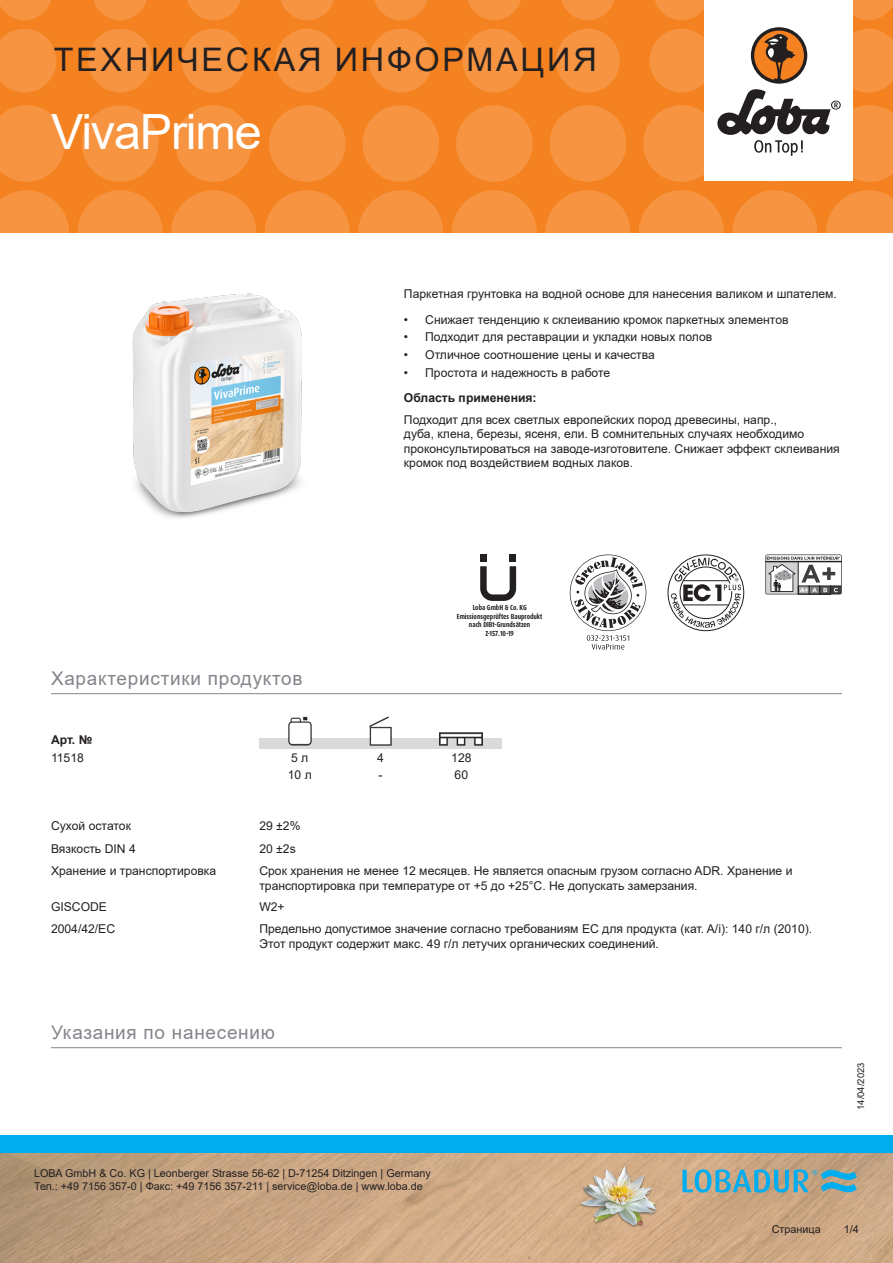
<style>
.page{position:relative;width:893px;height:1263px;background:#fff}
.page>*{position:absolute;margin:0;border:0;box-sizing:border-box;transform-origin:0 0}
.Produktname_Arial{font:48.6px "Arial";letter-spacing:-.025em;color:#fff}
.t1{font:32.4px "Arial";letter-spacing:.085em;color:#231f20}
.Titel_grau_Arial{font:18.9px "Arial";letter-spacing:.04em;color:#82858b}
.Text_Arial{font:12.15px/14.5px "Arial";color:#231f20}
.Text_Bold_Arial{font:700 12.15px "Arial";color:#231f20}
.Text_zentriert_Arial{font:12.15px "Arial";color:#231f20}
.t2{font:10.8px/12.9px "Arial";color:#231f20}
.t3{font:9.45px "Arial";color:#231f20}
.DIBT{font:700 7.35px/8.6px "Dax Pro";color:#231f20;text-align:center;scale:.82 1}
</style>
<div class="page">
<div style="left:0;top:0;width:893px;height:233px;background:#f58220"></div>
<svg style="left:0;top:190px;width:69px;height:43px"></svg>
<svg style="left:78px;top:190px;width:85px;height:85px;fill:#f69441"></svg>
<svg style="left:171px;top:190px;width:85px;height:85px;fill:#f69441"></svg>
<svg style="left:265px;top:190px;width:85px;height:85px;fill:#f69441"></svg>
<svg style="left:358px;top:190px;width:85px;height:85px;fill:#f69441"></svg>
<svg style="left:545px;top:190px;width:85px;height:85px;fill:#f69441"></svg>
<svg style="left:452px;top:190px;width:85px;height:85px;fill:#f69441"></svg>
<svg style="left:732px;top:190px;width:85px;height:85px;fill:#f69441"></svg>
<svg style="left:639px;top:190px;width:85px;height:85px;fill:#f69441"></svg>
<svg style="left:826px;top:190px;width:67px;height:43px"></svg>
<svg style="left:0;top:105px;width:65px;height:77px"></svg>
<svg style="left:82px;top:105px;width:76px;height:77px"></svg>
<svg style="left:175px;top:105px;width:77px;height:77px"></svg>
<svg style="left:269px;top:105px;width:76px;height:77px"></svg>
<svg style="left:456px;top:105px;width:77px;height:77px"></svg>
<svg style="left:362px;top:105px;width:77px;height:77px"></svg>
<svg style="left:550px;top:105px;width:76px;height:77px"></svg>
<svg style="left:0;top:29px;width:56px;height:63px"></svg>
<svg style="left:182px;top:29px;width:64px;height:63px"></svg>
<svg style="left:88px;top:29px;width:64px;height:63px"></svg>
<svg style="left:275px;top:29px;width:64px;height:63px"></svg>
<svg style="left:462px;top:29px;width:64px;height:63px"></svg>
<svg style="left:369px;top:29px;width:64px;height:63px"></svg>
<svg style="left:556px;top:29px;width:64px;height:63px"></svg>
<svg style="left:0;top:0;width:51px;height:20px"></svg>
<svg style="left:187px;top:0;width:53px;height:20px"></svg>
<svg style="left:468px;top:0;width:53px;height:20px"></svg>
<svg style="left:655px;top:0;width:49px;height:20px"></svg>
<svg style="left:93px;top:0;width:54px;height:20px"></svg>
<svg style="left:374px;top:0;width:54px;height:20px"></svg>
<svg style="left:281px;top:0;width:53px;height:20px"></svg>
<svg style="left:561px;top:0;width:54px;height:20px"></svg>
<svg style="left:853px;top:0;width:40px;height:20px"></svg>
<img style="left:0;top:1152px;width:893px;height:111px">
<div style="left:0;top:1135px;width:893px;height:17px;background:#00aeef"></div>
<div style="left:704px;top:0;width:149px;height:181px;background:#fff"></div>
<svg style="left:643px;top:29px;width:250px;height:153px"></svg>
<img style="left:578px;top:1161px;width:82px;height:81px">
<svg style="left:682px;top:1169px;width:175px;height:24px;background:#75a8ae"></svg>
<hr style="left:51px;top:1047px;width:791px;height:1px;background:#82858b">
<hr style="left:51px;top:693px;width:791px;height:1px;background:#82858b">
<img style="left:288px;top:716px;width:195px;height:22px">
<img style="left:259px;top:738px;width:243px;height:11px">
<img style="left:106px;top:272px;width:216px;height:246px">
<div style="left:510px;top:554px;width:6px;height:8px;background:#231f20"></div>
<div style="left:480px;top:554px;width:7px;height:8px;background:#231f20"></div>
<svg style="left:480px;top:566px;width:36px;height:35px"></svg>
<svg style="left:570px;top:554px;width:76px;height:96px"></svg>
<svg style="left:668px;top:554px;width:76px;height:77px"></svg>
<svg style="left:765px;top:554px;width:77px;height:40px"></svg>
<h2 class="t1" style="left:54px;top:37px;width:544px">ТЕХНИЧЕСКАЯ ИНФОРМАЦИЯ</h2>
<p class="Produktname_Arial" style="left:51px;top:99px;width:212px">VivaPrime</p>
<p class="Titel_grau_Arial" style="left:51px;top:665px;width:253px">Характеристики продуктов</p>
<p class="Text_Arial" style="left:404px;top:286px;width:434px">Паркетная грунтовка на водной основе для нанесения валиком и шпателем.</p>
<p class="Text_Arial" style="left:404px;top:312px;width:386px">• Снижает тенденцию к склеиванию кромок паркетных элементов</p>
<p class="Text_Arial" style="left:404px;top:330px;width:310px">• Подходит для реставрации и укладки новых полов</p>
<p class="Text_Arial" style="left:404px;top:347px;width:252px">• Отличное соотношение цены и качества</p>
<p class="Text_Arial" style="left:404px;top:365px;width:208px">• Простота и надежность в работе</p>
<p class="Text_Bold_Arial" style="left:404px;top:390px;width:134px">Область применения:</p>
<p class="Text_Arial" style="left:404px;top:412px;width:437px">Подходит для всех светлых европейских пород древесины, напр.,<br>дуба, клена, березы, ясеня, ели. В сомнительных случаях необходимо проконсультироваться на заводе-изготовителе. Снижает эффект склеивания кромок под воздействием водных лаков.</p>
<p class="DIBT" style="left:457px;top:604px;width:106px">Loba GmbH &amp; Co. KG<br>Emissionsgeprüftes Bauprodukt nach DIBt-Grundsätzen<br>Z-157.10-19</p>
<p class="Text_Bold_Arial" style="left:51px;top:731px;width:43px">Арт. №</p>
<p class="Text_Arial" style="left:51px;top:750px;width:34px">11518</p>
<p class="Text_zentriert_Arial" style="left:291px;top:749px;width:19px">5 л</p>
<p class="Text_zentriert_Arial" style="left:377px;top:749px;width:8px">4</p>
<p class="Text_zentriert_Arial" style="left:451px;top:749px;width:22px">128</p>
<p class="Text_zentriert_Arial" style="left:288px;top:766px;width:25px">10 л</p>
<p class="Text_zentriert_Arial" style="left:379px;top:766px;width:6px">-</p>
<p class="Text_zentriert_Arial" style="left:455px;top:766px;width:15px">60</p>
<p class="Text_Arial" style="left:51px;top:819px;width:81px">Сухой остаток</p>
<p class="Text_Arial" style="left:259px;top:819px;width:43px">29 ±2%</p>
<p class="Text_Arial" style="left:51px;top:841px;width:86px">Вязкость DIN 4</p>
<p class="Text_Arial" style="left:259px;top:841px;width:38px">20 ±2s</p>
<p class="Text_Arial" style="left:51px;top:863px;width:167px">Хранение и транспортировка</p>
<p class="Text_Arial" style="left:259px;top:863px;width:535px">Срок хранения не менее 12 месяцев. Не является опасным грузом согласно ADR. Хранение и транспортировка при температуре от +5 до +25°C. Не допускать замерзания.</p>
<p class="Text_Arial" style="left:51px;top:900px;width:58px">GISCODE</p>
<p class="Text_Arial" style="left:259px;top:900px;width:27px">W2+</p>
<p class="Text_Arial" style="left:51px;top:921px;width:66px">2004/42/ЕС</p>
<p class="Text_Arial" style="left:259px;top:921px;width:554px">Предельно допустимое значение согласно требованиям ЕС для продукта (кат. A/i): 140 г/л (2010).</p>
<p class="Text_Arial" style="left:259px;top:936px;width:401px">Этот продукт содержит макс. 49 г/л летучих органических соединений.</p>
<p class="Titel_grau_Arial" style="left:51px;top:1019px;width:225px">Указания по нанесению</p>
<p class="t2" style="left:34px;top:1167px;width:398px">LOBA GmbH &amp; Co. KG | Leonberger Strasse 56-62 | D-71254 Ditzingen | Germany<br>Тел.: +49 7156 357-0 | Факс: +49 7156 357-211 | service@loba.de | www.loba.de</p>
<p class="t3" style="left:854px;top:1110px;width:49px;rotate:-90deg">14/04/2023</p>
<p class="t2" style="left:772px;top:1222px;width:50px">Страница</p>
<p class="t2" style="left:844px;top:1222px;width:17px">1/4</p>
</div>
